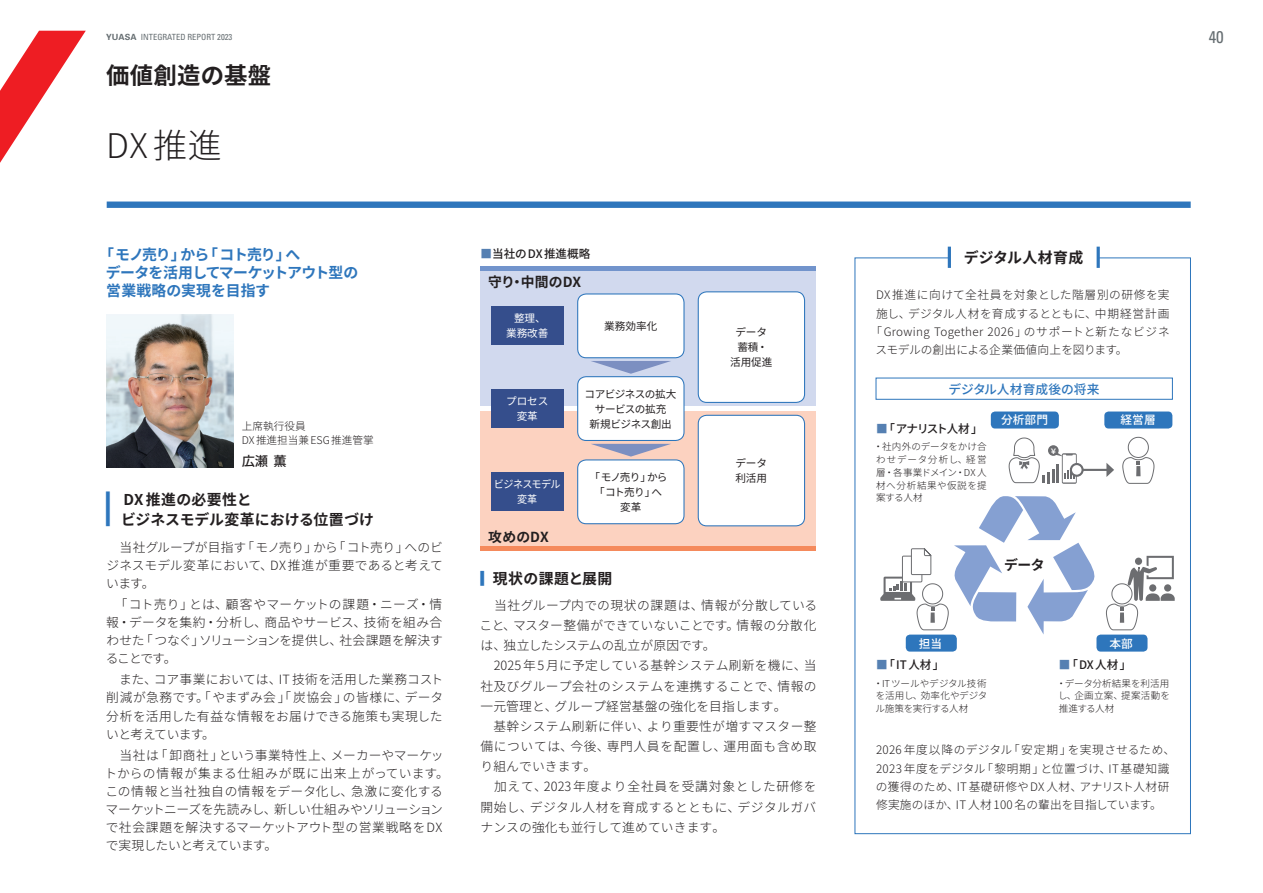
<style>
.page{position:relative;width:1263px;height:893px;background:#fff}
.page>*{position:absolute;margin:0;border:0;box-sizing:border-box;transform-origin:0 0}
.t1{font:700 34.65px "Noto Sans JP";color:#2e76bc;scale:.43 1}
.t2{font:300 34.05px "Noto Sans JP";color:#231f20}
.t3{font:700 23.4px "Noto Sans JP";letter-spacing:.01em;color:#231f20}
.t4{font:condensed 16.95px "Univers";color:#656d71}
.t5{font:700 14.85px/18px "Noto Sans JP";letter-spacing:-.04em;color:#2e76bc}
.t6{font:700 14.85px/20.2px "Noto Sans JP";letter-spacing:.015em;color:#231f20}
.t7{font:700 13.8px "Noto Sans JP";letter-spacing:.005em;color:#231f20}
.t8{font:500 13.35px "Noto Sans JP";color:#231f20}
.t9{font:300 12.75px/18.1px "Noto Sans JP";letter-spacing:.025em;color:#231f20;text-align:justify}
.t10{font:500 12.75px "Noto Sans JP";letter-spacing:-.005em;color:#2e76bc}
.t11{font:300 11.7px/18px "Noto Sans JP";letter-spacing:.025em;color:#231f20}
.t12{font:300 11.7px "Noto Sans JP";letter-spacing:.05em;color:#231f20}
.t13{font:500 11.7px "Noto Sans JP";color:#231f20}
.t14{font:300 11.7px "Noto Sans JP";letter-spacing:-.01em;color:#231f20}
.t15{font:500 11.7px "Noto Sans JP";letter-spacing:.01em;color:#fff}
.t16{font:500 11.7px "Noto Sans JP";letter-spacing:-.085em;color:#231f20}
.t17{font:10.65px/14.9px "Noto Sans JP";letter-spacing:-.045em;color:#231f20;text-align:center}
.t18{font:300 10.65px/13.8px "Noto Sans JP";color:#231f20}
.t19{font:10.65px/14.9px "Noto Sans JP";letter-spacing:-.085em;color:#231f20;text-align:center}
.t20{font:10.65px/14.9px "Noto Sans JP";color:#fff;text-align:center}
.t21{font:10.65px/14.9px "Noto Sans JP";letter-spacing:-.025em;color:#231f20}
.t22{font:10.65px/14.9px "Noto Sans JP";color:#231f20;text-align:center}
.t23{font:10.65px/14.9px "Noto Sans JP";letter-spacing:-.055em;color:#fff;text-align:center;scale:.95 1}
.t24{font:300 9.6px/12.8px "Noto Sans JP";letter-spacing:.005em;color:#231f20;text-align:justify}
.t25{font:condensed 8.55px "Univers";color:#656d71}
.t26{font:700 7.5px "Noto Sans JP";color:#fff}
.s1{font-weight:700;font-stretch:normal}
.s2{color:#5580b2}
.s3{color:#2e76bc}
</style>
<div class="page">
<svg style="left:0;top:31px;width:86px;height:132px"></svg>
<div style="left:480px;top:266px;width:336px;height:140px;background:#d1d9ee"></div>
<div style="left:480px;top:266px;width:336px;height:5px;background:#7294cc"></div>
<div style="left:480px;top:411px;width:336px;height:140px;background:#fcd2c0"></div>
<hr style="left:480px;top:547px;width:336px;height:4px;background:#f58a5c">
<div style="left:107px;top:202px;width:1084px;height:6px;background:#2e76bc"></div>
<hr style="left:948px;top:247px;width:3px;height:21px;background:#2e76bc">
<svg style="left:1096px;top:247px;width:4px;height:21px"></svg>
<img style="left:106px;top:315px;width:127px;height:152px">
<div style="left:491px;top:307px;width:72px;height:38px;background:#354e8c"></div>
<div style="left:491px;top:389px;width:72px;height:39px;background:#354e8c"></div>
<div style="left:491px;top:473px;width:72px;height:38px;background:#354e8c"></div>
<div style="left:578px;top:294px;width:106px;height:64px;background:#fff;border-radius:9px"></div>
<div style="left:577px;top:293px;width:107px;height:65px;border:1px solid #2e76bc;border-radius:9px"></div>
<div style="left:578px;top:377px;width:106px;height:63px;background:#fff;border-radius:9px"></div>
<div style="left:577px;top:376px;width:107px;height:65px;border:1px solid #2e76bc;border-radius:9px"></div>
<div style="left:578px;top:460px;width:106px;height:64px;background:#fff;border-radius:9px"></div>
<div style="left:577px;top:459px;width:107px;height:65px;border:1px solid #2e76bc;border-radius:9px"></div>
<div style="left:698px;top:292px;width:106px;height:110px;background:#fff;border-radius:9px"></div>
<div style="left:698px;top:291px;width:107px;height:112px;border:1px solid #2e76bc;border-radius:9px"></div>
<div style="left:698px;top:415px;width:106px;height:111px;background:#fff;border-radius:9px"></div>
<div style="left:698px;top:415px;width:107px;height:111px;border:1px solid #2e76bc;border-radius:9px"></div>
<svg style="left:591px;top:361px;width:80px;height:13px"></svg>
<svg style="left:591px;top:444px;width:80px;height:13px"></svg>
<div style="left:991px;top:411px;width:68px;height:17px;background:#2e76bc;border-radius:4px"></div>
<div style="left:906px;top:635px;width:51px;height:17px;background:#2e76bc;border-radius:4px"></div>
<div style="left:1096px;top:635px;width:51px;height:17px;background:#2e76bc;border-radius:4px"></div>
<div style="left:1104px;top:411px;width:68px;height:17px;background:#2e76bc;border-radius:4px"></div>
<svg style="left:1062px;top:453px;width:15px;height:31px"></svg>
<svg style="left:1063px;top:455px;width:13px;height:27px"></svg>
<hr style="left:1079px;top:469px;width:29px;height:2px;background:#6c6d70">
<svg style="left:1106px;top:463px;width:8px;height:14px"></svg>
<div style="left:1071px;top:464px;width:11px;height:12px;background:#fff;border-radius:50%"></div>
<div style="left:1070px;top:463px;width:14px;height:14px;border:2px solid #6c6d70;border-radius:50%"></div>
<svg style="left:1122px;top:436px;width:33px;height:48px"></svg>
<svg style="left:1136px;top:466px;width:4px;height:10px"></svg>
<svg style="left:1106px;top:556px;width:69px;height:75px"></svg>
<svg style="left:1120px;top:612px;width:4px;height:11px"></svg>
<svg style="left:880px;top:496px;width:215px;height:138px"></svg>
<div style="left:930px;top:612px;width:5px;height:11px;background:#6c6d70"></div>
<svg style="left:1008px;top:437px;width:66px;height:47px"></svg>
<p class="t25" style="left:106px;top:32px;width:128px"><span class="s1">YUASA</span> INTEGRATED REPORT 2023</p>
<h3 class="t4" style="left:1209px;top:27px;width:17px">40</h3>
<h3 class="t3" style="left:106px;top:63px;width:166px">価値創造の基盤</h3>
<h2 class="t2" style="left:106px;top:126px;width:117px">DX 推進</h2>
<p class="t5" style="left:106px;top:246px;width:254px;text-indent:-7px">「モノ売り」から「コト売り」へ<br>データを活用してマーケットアウト型の営業戦略の実現を目指す</p>
<p class="t18" style="left:242px;top:420px;width:133px">上席執行役員<br>DX 推進担当兼 ESG 推進管掌</p>
<p class="t8" style="left:242px;top:453px;width:46px">広瀬 薫</p>
<h1 class="t1" style="left:106px;top:490px;width:36px">▎</h1>
<p class="t6" style="left:106px;top:490px;width:269px;text-indent:17px">DX 推進の必要性と<br>　ビジネスモデル変革における位置づけ</p>
<p class="t9" style="left:106px;top:538px;width:338px">　当社グループが目指す「モノ売り」から「コト売り」へのビジネスモデル変革において、DX 推進が重要であると考えています。</p>
<p class="t9" style="left:106px;top:596px;width:339px">　「コト売り」とは、顧客やマーケットの課題・ニーズ・情報・データを集約・分析し、商品やサービス、技術を組み合わせた「つなぐ」ソリューションを提供し、社会課題を解決することです。</p>
<p class="t9" style="left:106px;top:671px;width:339px">　また、コア事業においては、IT 技術を活用した業務コスト削減が急務です。「やまずみ会」「炭協会」の皆様に、データ分析を活用した有益な情報をお届けできる施策も実現したいと考えています。</p>
<p class="t9" style="left:104px;top:746px;width:346px;text-align:left">　当社は「卸商社」という事業特性上、メーカーやマーケットからの情報が集まる仕組みが既に出来上がっています。この情報と当社独自の情報をデータ化し、急激に変化するマーケットニーズを先読みし、新しい仕組みやソリューションで社会課題を解決するマーケットアウト型の営業戦略をDXで実現したいと考えています。</p>
<p class="t13" style="left:480px;top:247px;width:111px"><span class="s2">■︎</span> 当社のDX 推進概略</p>
<p class="t7" style="left:488px;top:274px;width:94px">守り・中間のDX</p>
<p class="t20" style="left:506px;top:311px;width:44px">整理、業務改善</p>
<p class="t21" style="left:604px;top:319px;width:55px">業務効率化</p>
<p class="t20" style="left:506px;top:394px;width:44px">プロセス変革</p>
<p class="t23" style="left:494px;top:477px;width:72px">ビジネスモデル変革</p>
<p class="t7" style="left:488px;top:529px;width:62px">攻めのDX</p>
<p class="t17" style="left:584px;top:387px;width:93px">コアビジネスの拡大サービスの拡充<br>新規ビジネス創出</p>
<p class="t19" style="left:590px;top:470px;width:79px">「モノ売り」から「コト売り」へ変革</p>
<p class="t22" style="left:730px;top:325px;width:44px">データ蓄積・活用促進</p>
<p class="t21" style="left:735px;top:456px;width:33px">データ利活用</p>
<p class="t6" style="left:480px;top:569px;width:133px"><span class="s3">▎</span>現状の課題と展開</p>
<p class="t9" style="left:480px;top:595px;width:339px;line-height:20.2px;text-align:left">　当社グループ内での現状の課題は、情報が分散していること、マスター整備ができていないことです。情報の分散化は、独立したシステムの乱立が原因です。<br>　2025 年 5 月に予定している基幹システム刷新を機に、当社及びグループ会社のシステムを連携することで、情報の一元管理と、グループ経営基盤の強化を目指します。<br>　基幹システム刷新に伴い、より重要性が増すマスター整備については、今後、専門人員を配置し、運用面も含め取り組んでいきます。<br>　加えて、2023年度より全社員を受講対象とした研修を開始し、デジタル人材を育成するとともに、デジタルガバナンスの強化も並行して進めていきます。</p>
<p class="t6" style="left:964px;top:248px;width:121px">デジタル人材育成</p>
<p class="t12" style="left:876px;top:289px;width:295px">DX推進に向けて全社員を対象とした階層別の研修を実</p>
<p class="t11" style="left:876px;top:304px;width:295px">施し、デジタル人材を育成するとともに、中期経営計画</p>
<p class="t11" style="left:870px;top:323px;width:301px">「Growing Together 2026」のサポートと新たなビジネ</p>
<p class="t14" style="left:875px;top:343px;width:254px">スモデルの創出による企業価値向上を図ります。</p>
<p class="t10" style="left:948px;top:382px;width:152px">デジタル人材育成後の将来</p>
<p class="t16" style="left:876px;top:422px;width:108px"><span class="s2">■</span>「アナリスト人材」</p>
<p class="t24" style="left:874px;top:441px;width:114px">・社内外のデータをかけ合わせデータ分析し、経営層・各事業ドメイン・DX 人材へ分析結果や仮説を提案する人材</p>
<p class="t15" style="left:1001px;top:414px;width:49px">分析部門</p>
<p class="t26" style="left:1050px;top:447px;width:9px">￥</p>
<p class="t15" style="left:1120px;top:414px;width:37px">経営層</p>
<p class="t7" style="left:1004px;top:557px;width:42px">データ</p>
<p class="t15" style="left:919px;top:637px;width:25px">担当</p>
<p class="t15" style="left:1109px;top:637px;width:25px">本部</p>
<p class="t13" style="left:876px;top:658px;width:70px"><span class="s2">■</span>「IT人材」</p>
<p class="t24" style="left:874px;top:677px;width:115px">・ITツールやデジタル技術を活用し、効率化やデジタル施策を実行する人材</p>
<p class="t13" style="left:1059px;top:658px;width:74px"><span class="s2">■</span>「DX人材」</p>
<p class="t24" style="left:1056px;top:677px;width:115px">・データ分析結果を利活用し、企画立案、提案活動を推進する人材</p>
<p class="t11" style="left:876px;top:741px;width:301px">2026 年度以降のデジタル「安定期」を実現させるため、<br>2023 年度をデジタル「黎明期」と位置づけ、IT 基礎知識の獲得のため、IT 基礎研修やDX 人材、アナリスト人材研修実施のほか、IT 人材 100 名の輩出を目指しています。</p>
</div>
